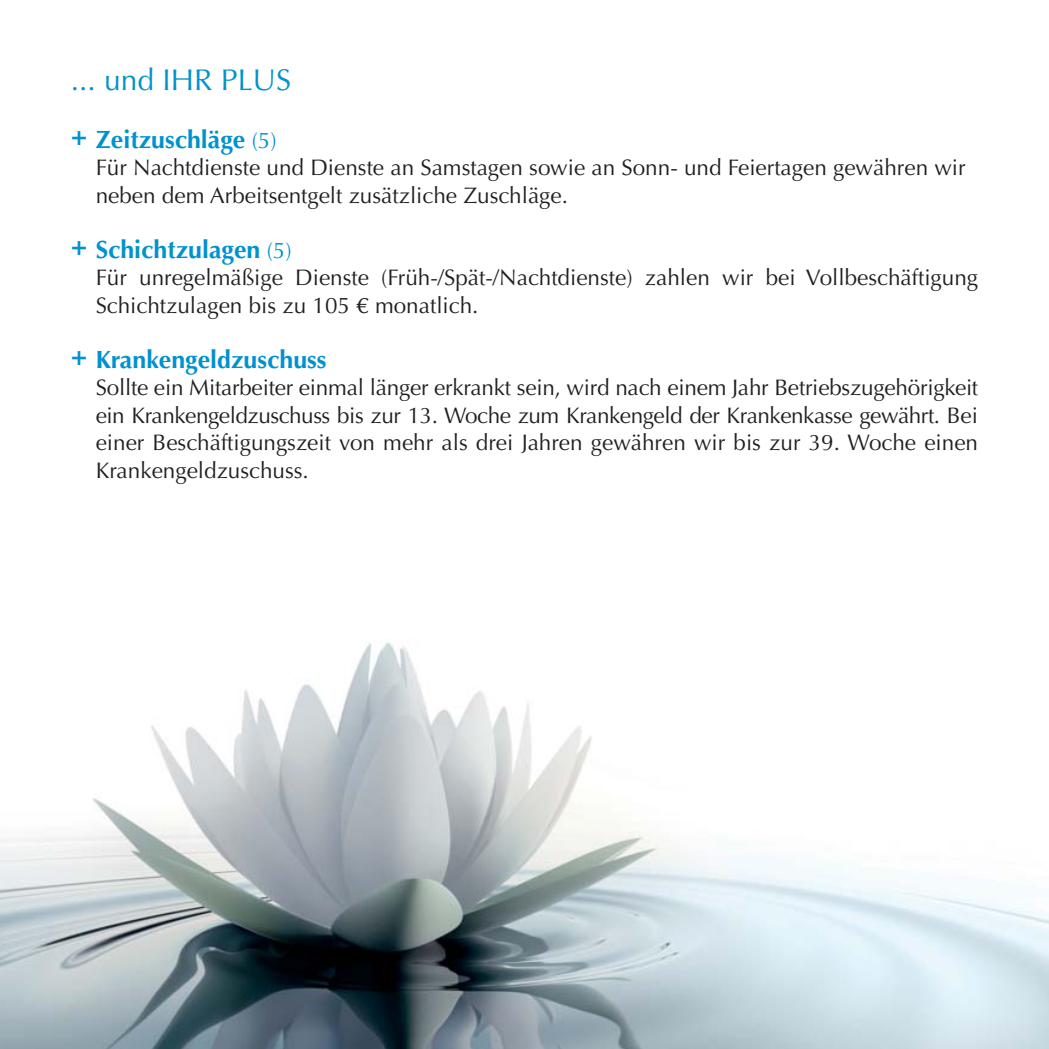
<style>
.page{position:relative;width:1049px;height:1049px;background:#fff}
.page>*{position:absolute;margin:0;border:0;box-sizing:border-box;transform-origin:0 0}
.t1{font:30px "Optima";color:#0092cf}
.t2{font:700 25px "Optima";color:#0092cf}
.t3{font:22.5px/27.5px "Optima";color:#231f20}
.s1{font-size:27.5px}
.s2{font-weight:400;font-size:22.5px}
</style>
<div class="page">
<img style="left:0;top:642px;width:1049px;height:407px">
<h1 class="t1" style="left:71px;top:68px;width:222px">... und IHR PLUS</h1>
<p class="t2" style="left:71px;top:129px;width:207px"><span class="s1">+</span> Zeitzuschläge <span class="s2">(5)</span></p>
<p class="t3" style="left:96px;top:156px;width:871px">Für Nachtdienste und Dienste an Samstagen sowie an Sonn- und Feiertagen gewähren wir neben dem Arbeitsentgelt zusätzliche Zuschläge.</p>
<p class="t2" style="left:71px;top:239px;width:222px"><span class="s1">+</span> Schichtzulagen <span class="s2">(5)</span></p>
<p class="t3" style="left:96px;top:266px;width:884px">Für unregelmäßige Dienste (Früh-/Spät-/Nachtdienste) zahlen wir bei Vollbeschäftigung<br>Schichtzulagen bis zu 105 € monatlich.</p>
<p class="t2" style="left:71px;top:349px;width:257px"><span class="s1">+</span> Krankengeldzuschuss</p>
<p class="t3" style="left:96px;top:376px;width:884px;text-align:justify">Sollte ein Mitarbeiter einmal länger erkrankt sein, wird nach einem Jahr Betriebszugehörigkeit ein Krankengeldzuschuss bis zur 13. Woche zum Krankengeld der Krankenkasse gewährt. Bei einer Beschäftigungszeit von mehr als drei Jahren gewähren wir bis zur 39. Woche einen Krankengeldzuschuss.</p>
</div>
